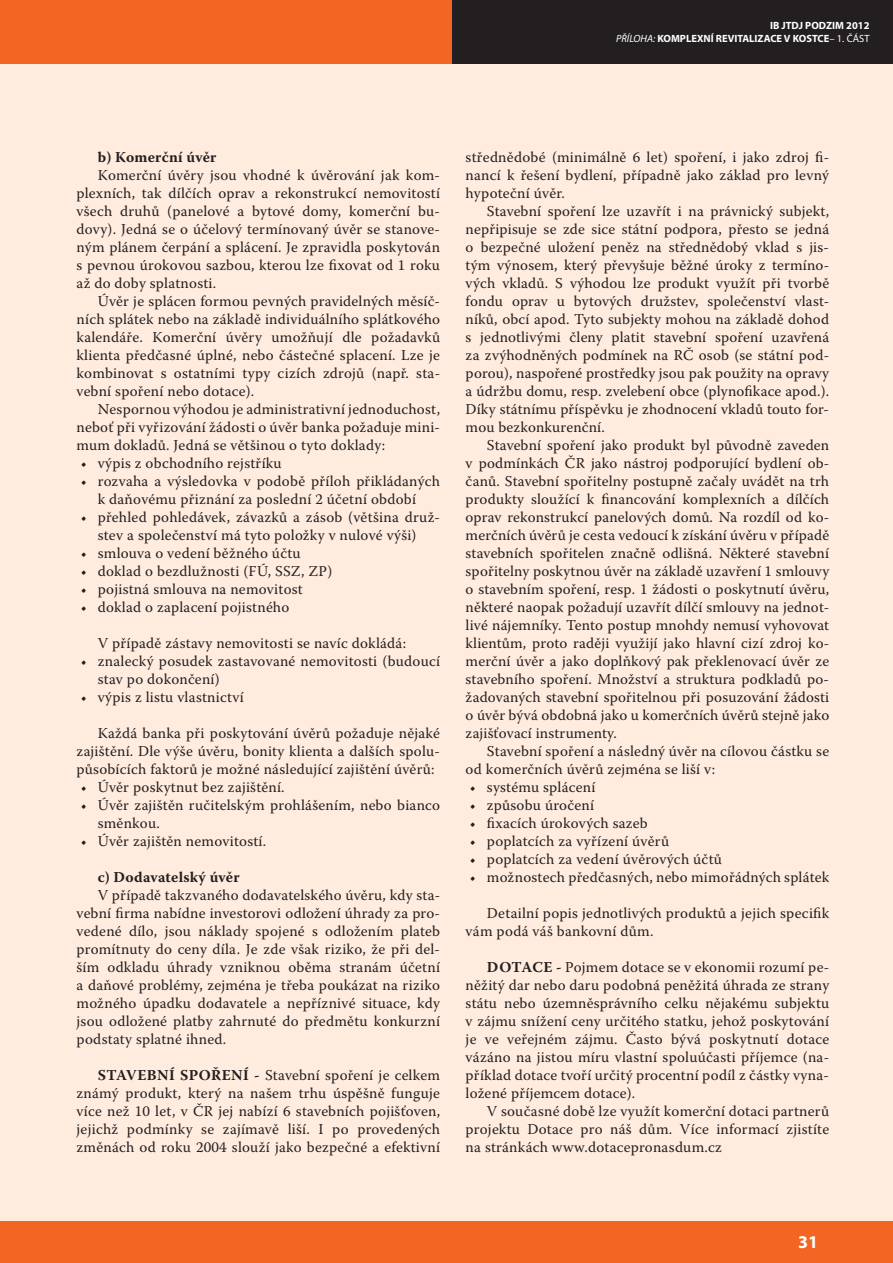
<style>
.page{position:relative;width:893px;height:1263px;background:#fff}
.page>*{position:absolute;margin:0;border:0;box-sizing:border-box;transform-origin:0 0}
.t1{font:700 18px "Myriad Pro";color:#fff}
.t2{font:15px/18px "Warnock Pro";letter-spacing:.015em;color:#231f20;text-align:justify}
.t3{font:700 15px "Warnock Pro";letter-spacing:.015em;color:#231f20}
.t4{font:700 10.5px/12.6px "Myriad Pro";color:#fff;text-align:right}
.s1{font-weight:400;font-style:italic}
.s2{font-weight:400}
.s3{font-weight:700}
</style>
<div class="page">
<div style="left:0;top:0;width:453px;height:64px;background:#f26522"></div>
<div style="left:0;top:1220px;width:893px;height:43px;background:#f26522"></div>
<div style="left:0;top:64px;width:893px;height:1156px;background:#ffecdf"></div>
<div style="left:453px;top:0;width:440px;height:64px;background:#231f20"></div>
<p class="t4" style="left:616px;top:20px;width:255px">IB JTDJ PODZIM 2012<br><span class="s1">PŘÍLOHA:</span> KOMPLEXNÍ REVITALIZACE V KOSTCE<span class="s2">– 1. ČÁST</span></p>
<p class="t3" style="left:98px;top:151px;width:120px">b) Komerční úvěr</p>
<p class="t2" style="left:77px;top:168px;width:365px;text-indent:21px">Komerční úvěry jsou vhodné k úvěrování jak kom&shy;plexních, tak dílčích oprav a rekonstrukcí nemovitostí všech druhů (panelové a bytové domy, komerční bu&shy;dovy). Jedná se o účelový termínovaný úvěr se stanove&shy;ným plánem čerpání a splácení. Je zpravidla poskytován s pevnou úrokovou sazbou, kterou lze fixovat od 1 roku až do doby splatnosti.</p>
<p class="t2" style="left:77px;top:294px;width:365px;text-indent:21px">Úvěr je splácen formou pevných pravidelných měsíč&shy;ních splátek nebo na základě individuálního splátkového kalendáře. Komerční úvěry umožňují dle požadavků klienta předčasné úplné, nebo částečné splacení. Lze je kombinovat s ostatními typy cizích zdrojů (např. sta&shy;vební spoření nebo dotace).</p>
<p class="t2" style="left:77px;top:402px;width:365px;text-indent:21px">Nespornou výhodou je administrativní jednoduchost, neboť při vyřizování žádosti o úvěr banka požaduje mini&shy;mum dokladů. Jedná se většinou o tyto doklady:</p>
<p class="t2" style="left:81px;top:456px;width:202px">• výpis z obchodního rejstříku</p>
<p class="t2" style="left:81px;top:474px;width:361px;text-align:center">• rozvaha a výsledovka v podobě příloh přikládaných k daňovému přiznání za poslední 2 účetní období</p>
<p class="t2" style="left:81px;top:510px;width:361px;text-align:center">• přehled pohledávek, závazků a zásob (většina druž&shy;stev a společenství má tyto položky v nulové výši)</p>
<p class="t2" style="left:81px;top:546px;width:221px">• smlouva o vedení běžného účtu</p>
<p class="t2" style="left:81px;top:564px;width:253px">• doklad o bezdlužnosti (FÚ, SSZ, ZP)</p>
<p class="t2" style="left:81px;top:582px;width:224px">• pojistná smlouva na nemovitost</p>
<p class="t2" style="left:81px;top:600px;width:210px">• doklad o zaplacení pojistného</p>
<p class="t2" style="left:98px;top:636px;width:310px">V případě zástavy nemovitosti se navíc dokládá:</p>
<p class="t2" style="left:98px;top:654px;width:344px;text-indent:-17px">• znalecký posudek zastavované nemovitosti (budoucí stav po dokončení)</p>
<p class="t2" style="left:81px;top:690px;width:165px">• výpis z listu vlastnictví</p>
<p class="t2" style="left:77px;top:726px;width:365px;text-indent:21px">Každá banka při poskytování úvěrů požaduje nějaké zajištění. Dle výše úvěru, bonity klienta a dalších spolu&shy;působících faktorů je možné následující zajištění úvěrů:</p>
<p class="t2" style="left:81px;top:780px;width:205px">• Úvěr poskytnut bez zajištění.</p>
<p class="t2" style="left:98px;top:798px;width:344px;text-indent:-17px">• Úvěr zajištěn ručitelským prohlášením, nebo bianco směnkou.</p>
<p class="t2" style="left:81px;top:834px;width:187px">• Úvěr zajištěn nemovitostí.</p>
<p class="t3" style="left:98px;top:871px;width:143px">c) Dodavatelský úvěr</p>
<p class="t2" style="left:77px;top:888px;width:365px;text-indent:21px">V případě takzvaného dodavatelského úvěru, kdy sta&shy;vební firma nabídne investorovi odložení úhrady za pro&shy;vedené dílo, jsou náklady spojené s odložením plateb promítnuty do ceny díla. Je zde však riziko, že při del&shy;ším odkladu úhrady vzniknou oběma stranám účetní a daňové problémy, zejména je třeba poukázat na riziko možného úpadku dodavatele a nepříznivé situace, kdy jsou odložené platby zahrnuté do předmětu konkurzní podstaty splatné ihned.</p>
<p class="t2" style="left:77px;top:1068px;width:365px;text-indent:21px"><span class="s3">STAVEBNÍ SPOŘENÍ -</span> Stavební spoření je celkem známý produkt, který na našem trhu úspěšně funguje více než 10 let, v ČR jej nabízí 6 stavebních pojišťoven, jejichž podmínky se zajímavě liší. I po provedených změnách od roku 2004 slouží jako bezpečné a efektivní</p>
<p class="t2" style="left:466px;top:150px;width:365px">střednědobé (minimálně 6 let) spoření, i jako zdroj fi&shy;nancí k řešení bydlení, případně jako základ pro levný hypoteční úvěr.</p>
<p class="t2" style="left:466px;top:204px;width:365px;text-indent:21px">Stavební spoření lze uzavřít i na právnický subjekt, nepřipisuje se zde sice státní podpora, přesto se jedná o bezpečné uložení peněz na střednědobý vklad s jis&shy;tým výnosem, který převyšuje běžné úroky z termíno&shy;vých vkladů. S výhodou lze produkt využít při tvorbě fondu oprav u bytových družstev, společenství vlast&shy;níků, obcí apod. Tyto subjekty mohou na základě dohod s jednotlivými členy platit stavební spoření uzavřená za zvýhodněných podmínek na RČ osob (se státní pod&shy;porou), naspořené prostředky jsou pak použity na opravy a údržbu domu, resp. zvelebení obce (plynofikace apod.).<br>Díky státnímu příspěvku je zhodnocení vkladů touto for&shy;mou bezkonkurenční.</p>
<p class="t2" style="left:466px;top:438px;width:365px;text-indent:21px">Stavební spoření jako produkt byl původně zaveden v podmínkách ČR jako nástroj podporující bydlení ob&shy;čanů. Stavební spořitelny postupně začaly uvádět na trh produkty sloužící k financování komplexních a dílčích oprav rekonstrukcí panelových domů. Na rozdíl od ko&shy;merčních úvěrů je cesta vedoucí k získání úvěru v případě stavebních spořitelen značně odlišná. Některé stavební spořitelny poskytnou úvěr na základě uzavření 1 smlouvy o stavebním spoření, resp. 1 žádosti o poskytnutí úvěru, některé naopak požadují uzavřít dílčí smlouvy na jednot&shy;livé nájemníky. Tento postup mnohdy nemusí vyhovovat klientům, proto raději využijí jako hlavní cizí zdroj ko&shy;merční úvěr a jako doplňkový pak překlenovací úvěr ze stavebního spoření. Množství a struktura podkladů po&shy;žadovaných stavební spořitelnou při posuzování žádosti o úvěr bývá obdobná jako u komerčních úvěrů stejně jako zajišťovací instrumenty.</p>
<p class="t2" style="left:466px;top:744px;width:365px;text-indent:21px">Stavební spoření a následný úvěr na cílovou částku se od komerčních úvěrů zejména se liší v:</p>
<p class="t2" style="left:470px;top:780px;width:127px">• systému splácení</p>
<p class="t2" style="left:470px;top:798px;width:126px">• způsobu úročení</p>
<p class="t2" style="left:470px;top:816px;width:179px">• fixacích úrokových sazeb</p>
<p class="t2" style="left:470px;top:834px;width:201px">• poplatcích za vyřízení úvěrů</p>
<p class="t2" style="left:470px;top:852px;width:254px">• poplatcích za vedení úvěrových účtů</p>
<p class="t2" style="left:470px;top:870px;width:361px">• možnostech předčasných, nebo mimořádných splátek</p>
<p class="t2" style="left:466px;top:906px;width:365px;text-indent:21px">Detailní popis jednotlivých produktů a jejich specifik vám podá váš bankovní dům.</p>
<p class="t2" style="left:466px;top:960px;width:365px;text-indent:21px"><span class="s3">DOTACE -</span> Pojmem dotace se v ekonomii rozumí pe&shy;něžitý dar nebo daru podobná peněžitá úhrada ze strany státu nebo územněsprávního celku nějakému subjektu v zájmu snížení ceny určitého statku, jehož poskytování je ve veřejném zájmu. Často bývá poskytnutí dotace vázáno na jistou míru vlastní spoluúčasti příjemce (na&shy;příklad dotace tvoří určitý procentní podíl z částky vyna&shy;ložené příjemcem dotace).</p>
<p class="t2" style="left:466px;top:1104px;width:365px;text-indent:21px">V současné době lze využít komerční dotaci partnerů projektu Dotace pro náš dům. Více informací zjistíte na stránkách www.dotacepronasdum.cz</p>
<p class="t1" style="left:798px;top:1235px;width:22px">31</p>
</div>
